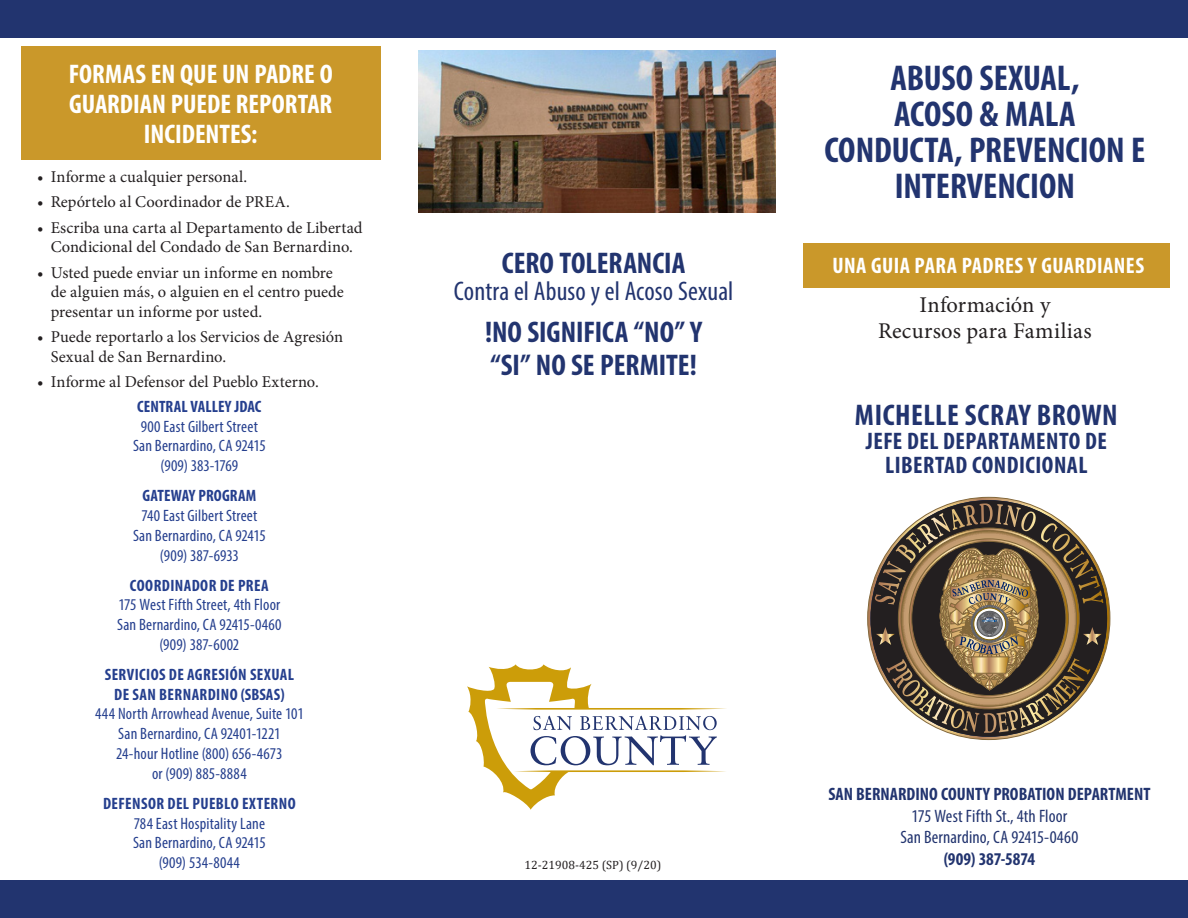
<style>
.page{position:relative;width:1188px;height:918px;background:#fff}
.page>*{position:absolute;margin:0;border:0;box-sizing:border-box;transform-origin:0 0}
.text{font:700 condensed 36px/36px "Myriad Pro";color:#22346f;text-align:center}
.text-2{font:700 condensed 30px/33px "Myriad Pro";color:#22346f}
.text-3{font:700 condensed 30px "Myriad Pro";letter-spacing:.02em;color:#22346f}
.text-4{font:700 condensed 27px/30px "Myriad Pro";color:#fff;text-align:center}
.text-5{font:condensed 27px "Myriad Pro";letter-spacing:.005em;color:#22346f}
.text-6{font:700 condensed 24px "Myriad Pro";letter-spacing:.02em;color:#22346f}
.text-7{font:22.5px/25.5px "Minion Pro";letter-spacing:.01em;color:#231f20;text-align:center}
.text-8{font:700 condensed 22.5px "Myriad Pro";letter-spacing:.02em;color:#fff}
.text-9{font:700 condensed 18px/21.5px "Myriad Pro";color:#22346f;text-align:center}
.t1{font:condensed 16.5px/19.8px "Myriad Pro";letter-spacing:.01em;color:#253f8e;text-align:center}
.t2{font:16.5px/19.5px "Minion Pro";color:#231f20}
.t3{font:700 condensed 16.5px/19.5px "Myriad Pro";letter-spacing:.025em;color:#253f8e;text-align:center}
.t4{font:700 condensed 16.5px "Myriad Pro";letter-spacing:.005em;color:#253f8e}
.t5{font:12px "Cambria";color:#231f20}
.s1{font-weight:400}
</style>
<div class="page">
<div style="left:0;top:0;width:1188px;height:38px;background:#22346f"></div>
<svg style="left:875px;top:503px;width:228px;height:230px;background:#81725d"></svg>
<div style="left:803px;top:243px;width:367px;height:44px;background:#ca982a"></div>
<div style="left:0;top:880px;width:1188px;height:38px;background:#22346f"></div>
<img style="left:418px;top:51px;width:358px;height:162px">
<div style="left:21px;top:47px;width:360px;height:113px;background:#ca982a"></div>
<svg style="left:467px;top:664px;width:259px;height:146px"></svg>
<p class="text-4" style="left:69px;top:59px;width:265px">FORMAS EN QUE UN PADRE O<br>GUARDIAN PUEDE REPORTAR<br>INCIDENTES:</p>
<p class="t2" style="left:37px;top:167px;width:212px">• Informe a cualquier personal.</p>
<p class="t2" style="left:37px;top:192px;width:254px">• Repórtelo al Coordinador de PREA.</p>
<p class="t2" style="left:37px;top:218px;width:327px;text-align:center">• Escriba una carta al Departamento de Libertad<br>Condicional del Condado de San Bernardino.</p>
<p class="t2" style="left:51px;top:263px;width:295px;text-indent:-13px">• Usted puede enviar un informe en nombre de alguien más, o alguien en el centro puede presentar un informe por usted.</p>
<p class="t2" style="left:51px;top:327px;width:294px;text-indent:-13px">• Puede reportarlo a los Servicios de Agresión<br>Sexual de San Bernardino.</p>
<p class="t2" style="left:37px;top:372px;width:283px">• Informe al Defensor del Pueblo Externo.</p>
<p class="t4" style="left:137px;top:396px;width:126px">CENTRAL VALLEY JDAC</p>
<p class="t1" style="left:141px;top:416px;width:118px">900 East Gilbert Street</p>
<p class="t1" style="left:133px;top:436px;width:134px">San Bernardino, CA 92415</p>
<p class="t1" style="left:161px;top:456px;width:79px">(909) 383-1769</p>
<p class="t4" style="left:142px;top:485px;width:116px">GATEWAY PROGRAM</p>
<p class="t1" style="left:141px;top:506px;width:118px">740 East Gilbert Street</p>
<p class="t1" style="left:133px;top:525px;width:134px">San Bernardino, CA 92415</p>
<p class="t1" style="left:160px;top:545px;width:80px">(909) 387-6933</p>
<p class="t3" style="left:130px;top:575px;width:140px">COORDINADOR DE PREA</p>
<p class="t1" style="left:118px;top:595px;width:163px">175 West Fifth Street, 4th Floor</p>
<p class="t1" style="left:117px;top:615px;width:166px">San Bernardino, CA 92415-0460</p>
<p class="t1" style="left:159px;top:635px;width:81px">(909) 387-6002</p>
<p class="t3" style="left:105px;top:664px;width:191px">SERVICIOS DE AGRESIÓN SEXUAL<br>DE SAN BERNARDINO (SBSAS)</p>
<p class="t1" style="left:95px;top:704px;width:210px">444 North Arrowhead Avenue, Suite 101</p>
<p class="t1" style="left:118px;top:724px;width:164px">San Bernardino, CA 92401-1221</p>
<p class="t1" style="left:116px;top:743px;width:168px">24-hour Hotline (800) 656-4673</p>
<p class="t1" style="left:152px;top:763px;width:96px">or (909) 885-8884</p>
<p class="t3" style="left:103px;top:793px;width:194px">DEFENSOR DEL PUEBLO EXTERNO</p>
<p class="t1" style="left:134px;top:813px;width:133px">784 East Hospitality Lane</p>
<p class="t1" style="left:133px;top:833px;width:134px">San Bernardino, CA 92415 (909) 534-8044</p>
<p class="text-2" style="left:502px;top:246px;width:185px">CERO TOLERANCIA</p>
<p class="text-5" style="left:454px;top:275px;width:281px">Contra el Abuso y el Acoso Sexual</p>
<p class="text-2" style="left:485px;top:315px;width:219px">!NO SIGNIFICA “NO” Y “SI” NO SE PERMITE!</p>
<p class="t5" style="left:525px;top:858px;width:138px">12-21908-425 (SP) (9/20)</p>
<p class="text" style="left:824px;top:59px;width:322px">ABUSO SEXUAL,<br>ACOSO &amp; MALA<br>CONDUCTA, PREVENCION E<br>INTERVENCION</p>
<p class="text-8" style="left:832px;top:251px;width:313px">UNA GUIA PARA PADRES Y GUARDIANES</p>
<p class="text-7" style="left:878px;top:292px;width:215px">Información y<br>Recursos para Familias</p>
<p class="text-3" style="left:855px;top:397px;width:264px">MICHELLE SCRAY BROWN</p>
<p class="text-6" style="left:866px;top:426px;width:243px">JEFE DEL DEPARTAMENTO DE</p>
<p class="text-6" style="left:885px;top:450px;width:204px">LIBERTAD CONDICIONAL</p>
<p class="text-9" style="left:828px;top:783px;width:323px">SAN BERNARDINO COUNTY PROBATION DEPARTMENT<br><span class="s1">175 West Fifth St., 4th Floor<br>San Bernardino, CA 92415-0460<br></span>(909) 387-5874</p>
</div>
